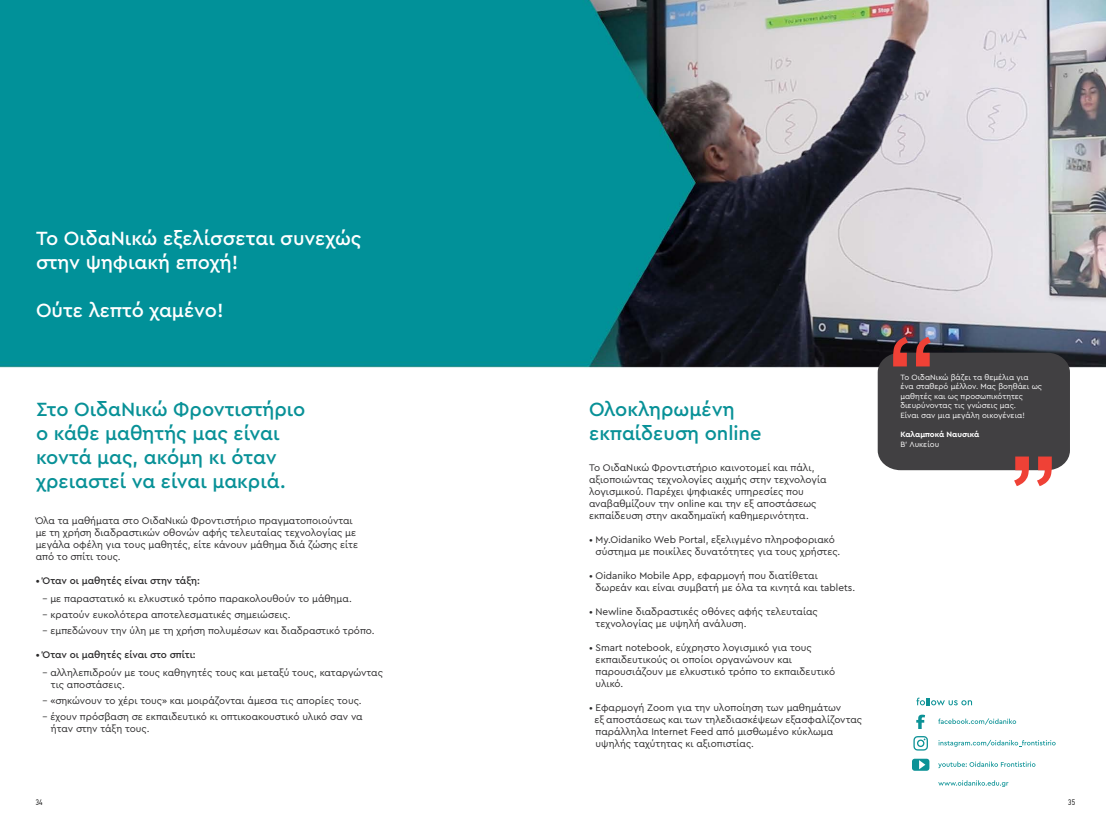
<style>
.page{position:relative;width:1106px;height:823px;background:#fff}
.page>*{position:absolute;margin:0;border:0;box-sizing:border-box;transform-origin:0 0}
.t1{font:500 20px/24px "Cera Pro";color:#089197}
.t2{font:500 20px/24px "Cera Pro";color:#fff}
.t3{font:10px/12px "Cera Pro";color:#292829}
.t4{font:500 10px "Cera Pro";color:#292829}
.t5{font:8px/9.6px "Cera Pro";color:#fff}
.t6{font:700 8px "Cera Pro";color:#fff}
.t7{font:300 8px "PF Din Text Cond Pro";color:#000}
</style>
<div class="page">
<img style="left:0;top:0;width:1106px;height:787px">
<svg style="left:877px;top:336px;width:193px;height:150px;background:#5b5457"></svg>
<svg style="left:912px;top:758px;width:17px;height:12px"></svg>
<svg style="left:916px;top:714px;width:9px;height:14px"></svg>
<svg style="left:913px;top:735px;width:15px;height:15px"></svg>
<svg style="left:916px;top:697px;width:56px;height:8px"></svg>
<svg style="left:938px;top:718px;width:78px;height:6px"></svg>
<svg style="left:938px;top:739px;width:117px;height:7px"></svg>
<svg style="left:938px;top:761px;width:97px;height:6px"></svg>
<svg style="left:938px;top:779px;width:70px;height:7px"></svg>
<h1 class="t2" style="left:36px;top:225px;width:327px">Το ΟιδαΝικώ εξελίσσεται συνεχώς στην ψηφιακή εποχή!</h1>
<h1 class="t2" style="left:36px;top:297px;width:189px">Ούτε λεπτό χαμένο!</h1>
<h1 class="t1" style="left:36px;top:396px;width:271px">Στο ΟιδαΝικώ Φροντιστήριο ο κάθε μαθητής μας είναι κοντά μας, ακόμη κι όταν χρειαστεί να είναι μακριά.</h1>
<h1 class="t1" style="left:589px;top:396px;width:174px">Ολοκληρωμένη εκπαίδευση online</h1>
<p class="t3" style="left:36px;top:514px;width:324px">Όλα τα µαθήµατα στο ΟιδαΝικώ Φροντιστήριο πραγµατοποιούνται με τη χρήση διαδραστικών οθονών αφής τελευταίας τεχνολογίας µε µεγάλα οφέλη για τους µαθητές, είτε κάνουν µάθηµα διά ζώσης είτε από το σπίτι τους.</p>
<p class="t4" style="left:36px;top:574px;width:166px">• Όταν οι μαθητές είναι στην τάξη:</p>
<p class="t3" style="left:43px;top:592px;width:311px">- με παραστατικό κι ελκυστικό τρόπο παρακολουθούν το μάθημα.</p>
<p class="t3" style="left:43px;top:608px;width:250px">- κρατούν ευκολότερα αποτελεσματικές σημειώσεις.</p>
<p class="t3" style="left:43px;top:624px;width:334px">- εμπεδώνουν την ύλη με τη χρήση πολυμέσων και διαδραστικό τρόπο.</p>
<p class="t4" style="left:36px;top:648px;width:161px">• Όταν οι μαθητές είναι στο σπίτι:</p>
<p class="t3" style="left:51px;top:666px;width:333px;text-indent:-8px">- αλληλεπιδρούν με τους καθηγητές τους και μεταξύ τους, καταργώντας τις αποστάσεις.</p>
<p class="t3" style="left:43px;top:694px;width:321px">- «σηκώνουν το χέρι τους» και μοιράζονται άμεσα τις απορίες τους.</p>
<p class="t3" style="left:51px;top:710px;width:313px;text-indent:-8px">- έχουν πρόσβαση σε εκπαιδευτικό κι οπτικοακουστικό υλικό σαν να ήταν στην τάξη τους.</p>
<p class="t3" style="left:589px;top:460px;width:239px">Το ΟιδαΝικώ Φροντιστήριο καινοτομεί και πάλι, αξιοποιώντας τεχνολογίες αιχμής στην τεχνολογία λογισμικού. Παρέχει ψηφιακές υπηρεσίες που αναβαθμίζουν την online και την εξ αποστάσεως εκπαίδευση στην ακαδημαϊκή καθημερινότητα.</p>
<p class="t3" style="left:595px;top:532px;width:246px;text-indent:-7px">• My.Oidaniko Web Portal, εξελιγμένο πληροφοριακό σύστημα με ποικίλες δυνατότητες για τους χρήστες.</p>
<p class="t3" style="left:595px;top:568px;width:261px;text-indent:-7px">• Oidaniko Mobile App, εφαρμογή που διατίθεται δωρεάν και είναι συμβατή με όλα τα κινητά και tablets.</p>
<p class="t3" style="left:595px;top:604px;width:224px;text-indent:-7px">• Newline διαδραστικές οθόνες αφής τελευταίας τεχνολογίας με υψηλή ανάλυση.</p>
<p class="t3" style="left:595px;top:640px;width:241px;text-indent:-7px">• Smart notebook, εύχρηστο λογισμικό για τους εκπαιδευτικούς οι οποίοι οργανώνουν και παρουσιάζουν με ελκυστικό τρόπο το εκπαιδευτικό υλικό.</p>
<p class="t3" style="left:594px;top:700px;width:269px;text-indent:-5px">• Εφαρμογή Zoom για την υλοποίηση των μαθημάτων<br>εξ αποστάσεως και των τηλεδιασκέψεων εξασφαλίζοντας παράλληλα Internet Feed από μισθωμένο κύκλωμα υψηλής ταχύτητας κι αξιοπιστίας.</p>
<p class="t5" style="left:900px;top:371px;width:143px">Το ΟιδαΝικώ βάζει τα θεμέλια για ένα σταθερό μέλλον. Μας βοηθάει ως μαθητές και ως προσωπικότητες διευρύνοντας τις γνώσεις μας.<br>Είναι σαν μια μεγάλη οικογένεια!</p>
<p class="t6" style="left:900px;top:429px;width:80px">Καλαμποκά Ναυσικά</p>
<p class="t5" style="left:900px;top:439px;width:40px">Β' Λυκείου</p>
<p class="t7" style="left:36px;top:797px;width:8px">34</p>
<p class="t7" style="left:1068px;top:797px;width:8px">35</p>
</div>
